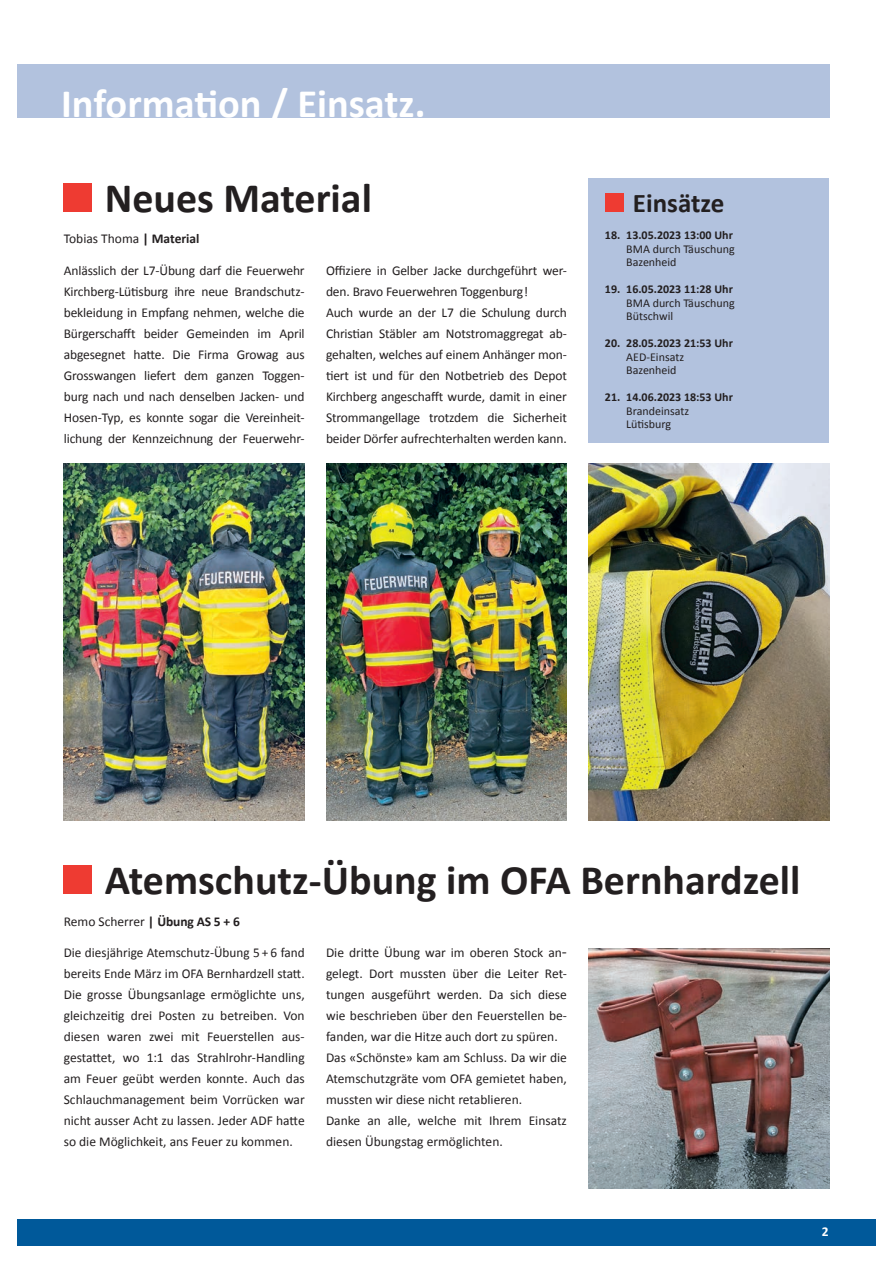
<style>
.page{position:relative;width:893px;height:1263px;background:#fff}
.page>*{position:absolute;margin:0;border:0;box-sizing:border-box;transform-origin:0 0}
.t1{font:700 42px "Calibri";color:#231f20}
.t2{font:700 40.5px "Calibri";color:#fff}
.t3{font:700 27px "Calibri";color:#231f20}
.t4{font:13.5px/21px "Calibri";letter-spacing:-.01em;color:#231f20;text-align:justify}
.t5{font:700 13.5px "Calibri";color:#fff}
.t6{font:12px/13.5px "Calibri";color:#231f20}
.t7{font:700 12px "Calibri";color:#231f20}
.s1{font-weight:700}
</style>
<div class="page">
<div style="left:17px;top:1219px;width:859px;height:27px;background:#00599a"></div>
<div style="left:17px;top:64px;width:812px;height:53px;background:#b2c2de"></div>
<div style="left:588px;top:178px;width:241px;height:265px;background:#b2c2de"></div>
<div style="left:605px;top:193px;width:19px;height:19px;background:#ee3b32"></div>
<div style="left:64px;top:183px;width:28px;height:29px;background:#ee3b32"></div>
<div style="left:64px;top:866px;width:28px;height:28px;background:#ee3b32"></div>
<img style="left:588px;top:948px;width:241px;height:240px">
<img style="left:64px;top:464px;width:241px;height:357px">
<img style="left:326px;top:464px;width:241px;height:357px">
<img style="left:588px;top:464px;width:241px;height:357px">
<h2 class="t2" style="left:61px;top:79px;width:366px">Information / Einsatz.</h2>
<h1 class="t1" style="left:105px;top:172px;width:269px">Neues Material</h1>
<p class="t4" style="left:64px;top:227px;width:137px">Tobias Thoma <span class="s1">| Material</span></p>
<p class="t4" style="left:64px;top:259px;width:242px">Anlässlich der L7-Übung darf die Feuerwehr Kirchberg-Lütisburg ihre neue Brandschutz&shy;bekleidung in Empfang nehmen, welche die Bürgerschafft beider Gemeinden im April abgesegnet hatte. Die Firma Growag aus Grosswangen liefert dem ganzen Toggen&shy;burg nach und nach denselben Jacken- und Hosen-Typ, es konnte sogar die Vereinheit&shy;lichung der Kennzeichnung der Feuerwehr-</p>
<p class="t4" style="left:326px;top:259px;width:242px;text-align:left">Offiziere in Gelber Jacke durchgeführt wer&shy;den. Bravo Feuerwehren Toggenburg!<br>Auch wurde an der L7 die Schulung durch Christian Stäbler am Notstromaggregat ab&shy;gehalten, welches auf einem Anhänger mon&shy;tiert ist und für den Notbetrieb des Depot Kirchberg angeschafft wurde, damit in einer Strommangellage trotzdem die Sicherheit beider Dörfer aufrechterhalten werden kann.</p>
<h3 class="t3" style="left:633px;top:186px;width:93px">Einsätze</h3>
<p class="t7" style="left:605px;top:228px;width:129px">18. 13.05.2023 13:00 Uhr</p>
<p class="t6" style="left:626px;top:241px;width:110px">BMA durch Täuschung<br>Bazenheid</p>
<p class="t7" style="left:605px;top:282px;width:129px">19. 16.05.2023 11:28 Uhr</p>
<p class="t6" style="left:626px;top:295px;width:110px">BMA durch Täuschung<br>Bütschwil</p>
<p class="t7" style="left:605px;top:336px;width:129px">20. 28.05.2023 21:53 Uhr</p>
<p class="t6" style="left:626px;top:349px;width:59px">AED-Einsatz<br>Bazenheid</p>
<p class="t7" style="left:605px;top:390px;width:129px">21. 14.06.2023 18:53 Uhr</p>
<p class="t6" style="left:626px;top:403px;width:64px">Brandeinsatz<br>Lütisburg</p>
<h1 class="t1" style="left:105px;top:854px;width:697px">Atemschutz-Übung im OFA Bernhardzell</h1>
<p class="t4" style="left:64px;top:910px;width:178px">Remo Scherrer <span class="s1">| Übung AS 5 + 6</span></p>
<p class="t4" style="left:64px;top:941px;width:242px">Die diesjährige Atemschutz-Übung 5 + 6 fand bereits Ende März im OFA Bernhardzell statt.<br>Die grosse Übungsanlage ermöglichte uns, gleichzeitig drei Posten zu betreiben. Von diesen waren zwei mit Feuerstellen aus&shy;gestattet, wo 1:1 das Strahlrohr-Handling am Feuer geübt werden konnte. Auch das Schlauchmanagement beim Vor rücken war nicht ausser Acht zu lassen. Jeder ADF hatte so die Möglichkeit, ans Feuer zu kommen.</p>
<p class="t4" style="left:326px;top:941px;width:242px;text-align:left">Die dritte Übung war im oberen Stock an&shy;gelegt. Dort mussten über die Leiter Ret&shy;tungen ausgeführt werden. Da sich diese wie beschrieben über den Feuerstellen be&shy;fanden, war die Hitze auch dort zu spüren.<br>Das «Schönste» kam am Schluss. Da wir die Atemschutzgräte vom OFA gemietet haben, mussten wir diese nicht retablieren.<br>Danke an alle, welche mit Ihrem Einsatz diesen Übungstag ermöglichten.</p>
<p class="t5" style="left:822px;top:1223px;width:8px">2</p>
</div>
